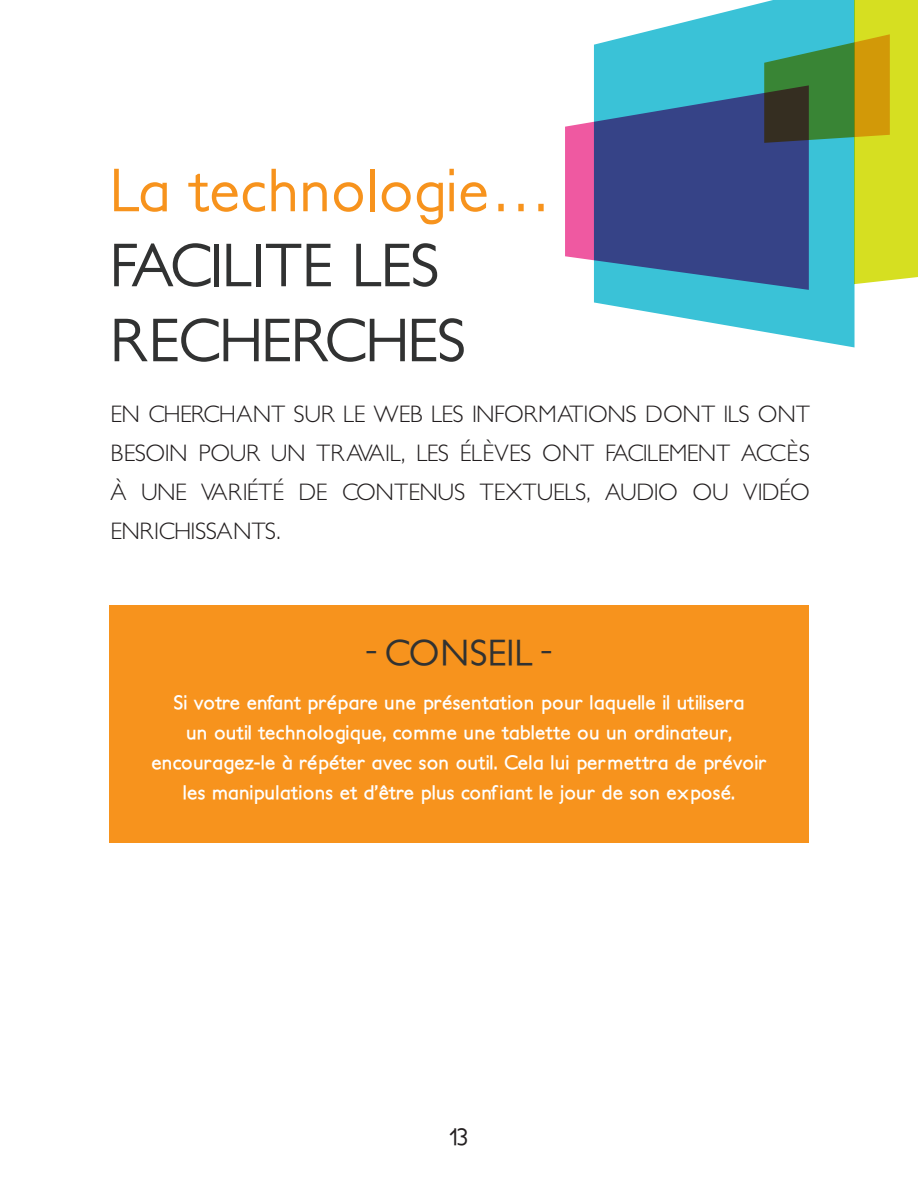
<style>
.page{position:relative;width:918px;height:1188px;background:#fff}
.page>*{position:absolute;margin:0;border:0;box-sizing:border-box;transform-origin:0 0}
.t1{font:500 60px/75px "Petita";letter-spacing:-.035em;color:#313232}
.t2{font:500 60px "Petita";letter-spacing:.015em;color:#f7931d}
.t3{font:500 36.3px "Petita";letter-spacing:.005em;color:#313232}
.t4{font:300 24px/39px "Petita";letter-spacing:-.015em;color:#231f20;text-align:justify}
.t5{font:500 24px "Petita";color:#231f20}
.t6{font:700 19.5px/30px "Petita";letter-spacing:.015em;color:#fff;text-align:center}
</style>
<div class="page">
<svg style="left:594px;top:2px;width:261px;height:345px;fill:#3ac2d7"></svg>
<svg style="left:565px;top:85px;width:244px;height:205px;background:#52649d"></svg>
<svg style="left:764px;top:0;width:154px;height:284px;background:#78a560"></svg>
<div style="left:109px;top:605px;width:700px;height:238px;background:#f7931d"></div>
<h1 class="t2" style="left:111px;top:155px;width:443px">La technologie…</h1>
<h1 class="t1" style="left:111px;top:229px;width:357px">FACILITE LES<br>RECHERCHES</h1>
<p class="t4" style="left:111px;top:395px;width:701px">EN CHERCHANT SUR LE WEB LES INFORMATIONS DONT ILS ONT BESOIN POUR UN TRAVAIL, LES ÉLÈVES ONT FACILEMENT ACCÈS À UNE VARIÉTÉ DE CONTENUS TEXTUELS, AUDIO OU VIDÉO ENRICHISSANTS.</p>
<h2 class="t3" style="left:365px;top:631px;width:189px">- CONSEIL -</h2>
<p class="t6" style="left:151px;top:688px;width:617px">Si votre enfant prépare une présentation pour laquelle il utilisera<br>un outil technologique, comme une tablette ou un ordinateur, encouragez-le à répéter avec son outil. Cela lui permettra de prévoir les manipulations et d’être plus confiant le jour de son exposé.</p>
<p class="t5" style="left:449px;top:1122px;width:21px">13</p>
</div>
